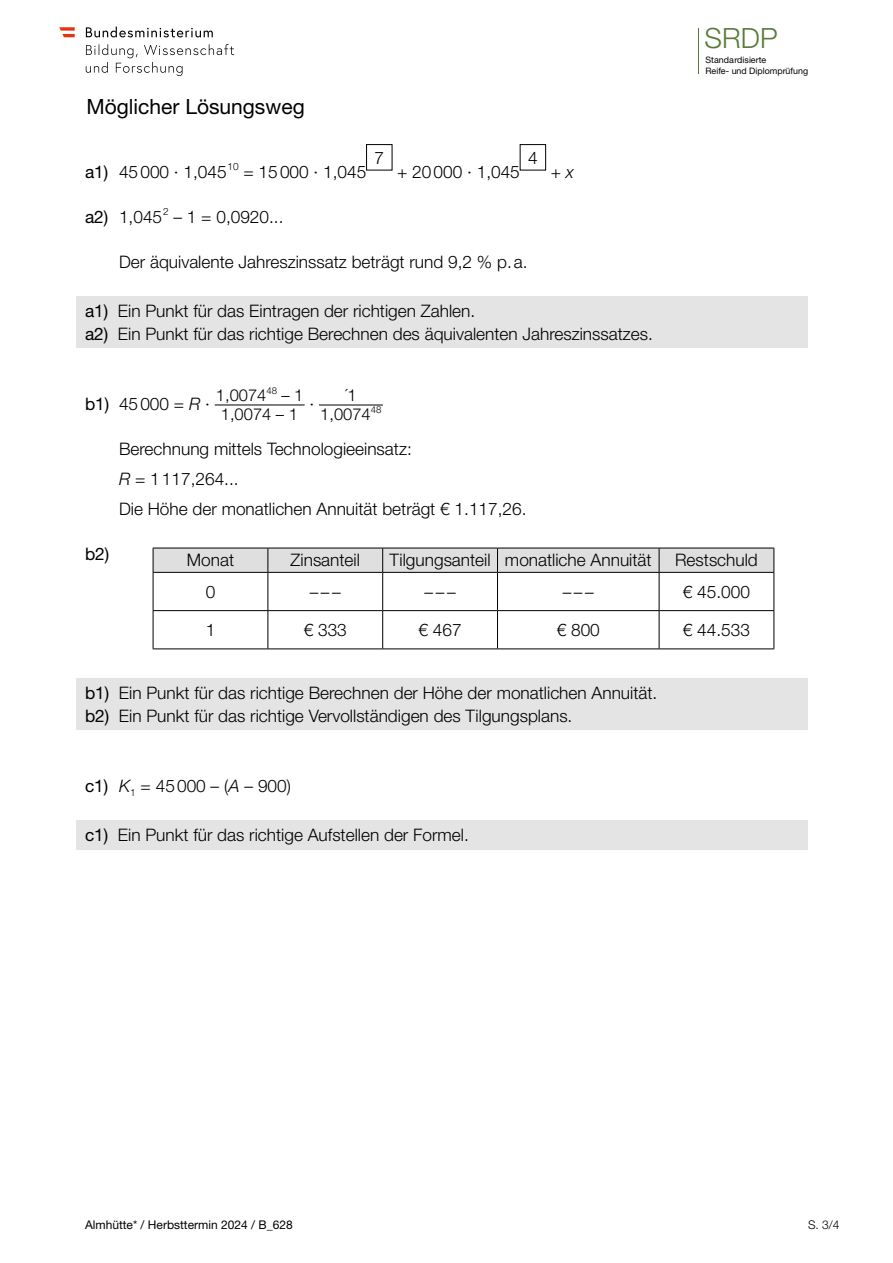
<style>
.page{position:relative;width:893px;height:1263px;background:#fff}
.page>*{position:absolute;margin:0;border:0;box-sizing:border-box;transform-origin:0 0}
.t1{font:300 27.9px "Helvetica Neue LT Std";color:#587b39}
.t2{font:21px "Helvetica Neue LT Std";color:#000}
.t3{font:300 17.25px/22.5px "Helvetica Neue LT Pro";color:#000}
.t4{font:17.25px "Helvetica Neue LT Pro";color:#000}
.t5{font:300 16.5px/18.8px "Helvetica Neue LT Pro";color:#000}
.t6{font:12px "Helvetica Neue LT Std";color:#000}
.t7{font:300 12px "Helvetica Neue LT Std";color:#000}
.t8{font:8.85px/10.6px "Helvetica Neue LT Std";color:#020203}
.s1{font-weight:400}
.s2{font-style:italic}
</style>
<div class="page">
<svg style="left:86px;top:44px;width:148px;height:32px"></svg>
<svg style="left:86px;top:27px;width:127px;height:10px"></svg>
<svg style="left:59px;top:27px;width:16px;height:10px"></svg>
<hr style="left:698px;top:28px;width:1px;height:46px;background:#587b39">
<div style="left:366px;top:144px;width:26px;height:26px;border:1px solid #000"></div>
<div style="left:520px;top:144px;width:26px;height:26px;border:1px solid #000"></div>
<div style="left:77px;top:296px;width:731px;height:52px;background:#e4e4e4"></div>
<hr style="left:215px;top:405px;width:90px;height:1px;background:#000">
<hr style="left:319px;top:405px;width:64px;height:1px;background:#000">
<svg style="left:153px;top:548px;width:621px;height:24px;background:#d7d7d7"></svg>
<hr style="left:153px;top:572px;width:115px;height:1px;background:#000">
<hr style="left:153px;top:573px;width:1px;height:37px;background:#000">
<hr style="left:268px;top:572px;width:115px;height:1px;background:#000">
<hr style="left:267px;top:573px;width:1px;height:37px;background:#000">
<hr style="left:383px;top:572px;width:114px;height:1px;background:#000">
<hr style="left:382px;top:573px;width:1px;height:37px;background:#000">
<hr style="left:497px;top:572px;width:162px;height:1px;background:#000">
<hr style="left:497px;top:573px;width:1px;height:37px;background:#000">
<hr style="left:659px;top:572px;width:115px;height:1px;background:#000">
<hr style="left:659px;top:573px;width:1px;height:37px;background:#000">
<hr style="left:773px;top:573px;width:1px;height:37px;background:#000">
<hr style="left:153px;top:610px;width:115px;height:1px;background:#000">
<hr style="left:153px;top:611px;width:1px;height:37px;background:#000">
<hr style="left:268px;top:610px;width:115px;height:1px;background:#000">
<hr style="left:267px;top:611px;width:1px;height:37px;background:#000">
<hr style="left:383px;top:610px;width:114px;height:1px;background:#000">
<hr style="left:382px;top:611px;width:1px;height:37px;background:#000">
<hr style="left:497px;top:610px;width:162px;height:1px;background:#000">
<hr style="left:497px;top:611px;width:1px;height:37px;background:#000">
<hr style="left:659px;top:610px;width:115px;height:1px;background:#000">
<hr style="left:659px;top:611px;width:1px;height:37px;background:#000">
<hr style="left:773px;top:611px;width:1px;height:37px;background:#000">
<hr style="left:153px;top:648px;width:115px;height:1px;background:#000">
<hr style="left:268px;top:648px;width:115px;height:1px;background:#000">
<hr style="left:383px;top:648px;width:114px;height:1px;background:#000">
<hr style="left:497px;top:648px;width:162px;height:1px;background:#000">
<hr style="left:659px;top:648px;width:115px;height:1px;background:#000">
<div style="left:77px;top:678px;width:731px;height:52px;background:#e4e4e4"></div>
<div style="left:77px;top:820px;width:731px;height:29px;background:#e4e4e4"></div>
<h1 class="t1" style="left:705px;top:21px;width:74px">SRDP</h1>
<p class="t2" style="left:87px;top:94px;width:220px">Möglicher Lösungsweg</p>
<p class="t3" style="left:85px;top:160px;width:283px"><span class="s1">a1)</span> 45000 · 1,045<sup>10</sup> = 15000 · 1,045</p>
<p class="t3" style="left:374px;top:146px;width:11px">7</p>
<p class="t3" style="left:397px;top:160px;width:124px">+ 20000 · 1,045</p>
<p class="t3" style="left:528px;top:146px;width:11px">4</p>
<p class="t3" style="left:551px;top:160px;width:25px">+ <span class="s2">x</span></p>
<p class="t3" style="left:85px;top:205px;width:200px"><span class="s1">a2)</span> 1,045<sup>2</sup> – 1 = 0,0920...</p>
<p class="t3" style="left:119px;top:250px;width:410px">Der äquivalente Jahreszinssatz beträgt rund 9,2 % p.a.</p>
<p class="t3" style="left:85px;top:299px;width:569px"><span class="s1">a1)</span> Ein Punkt für das Eintragen der richtigen Zahlen.<br><span class="s1">a2)</span> Ein Punkt für das richtige Berechnen des äquivalenten Jahreszinssatzes.</p>
<p class="t3" style="left:85px;top:392px;width:126px"><span class="s1">b1)</span> 45000 = <span class="s2">R</span> ∙</p>
<p class="t5" style="left:216px;top:385px;width:89px">1,0074<sup>48</sup> – 1<br>1,0074 – 1</p>
<p class="t5" style="left:320px;top:385px;width:63px;text-align:center">´1<br>1,0074<sup>48</sup></p>
<p class="t3" style="left:119px;top:433px;width:409px;line-height:30px">Berechnung mittels Technologieeinsatz:<br><span class="s2">R</span> = 1117,264...<br>Die Höhe der monatlichen Annuität beträgt € 1.117,26.</p>
<p class="t3" style="left:309px;top:392px;width:6px">∙</p>
<p class="t8" style="left:705px;top:54px;width:104px">Standardisierte<br>Reife- und Diplomprüfung</p>
<p class="t4" style="left:85px;top:543px;width:26px">b2)</p>
<p class="t3" style="left:187px;top:549px;width:49px">Monat</p>
<p class="t3" style="left:291px;top:549px;width:71px">Zinsanteil</p>
<p class="t3" style="left:390px;top:549px;width:264px">Tilgungsanteil monatliche Annuität</p>
<p class="t3" style="left:675px;top:549px;width:84px">Restschuld</p>
<p class="t3" style="left:206px;top:580px;width:11px">0</p>
<p class="t3" style="left:310px;top:580px;width:33px">–––</p>
<p class="t3" style="left:425px;top:580px;width:33px">–––</p>
<p class="t3" style="left:563px;top:580px;width:33px">–––</p>
<p class="t3" style="left:683px;top:580px;width:69px">€ 45.000</p>
<p class="t3" style="left:206px;top:618px;width:11px">1</p>
<p class="t3" style="left:304px;top:618px;width:45px">€ 333</p>
<p class="t3" style="left:418px;top:618px;width:45px">€ 467</p>
<p class="t3" style="left:557px;top:618px;width:45px">€ 800</p>
<p class="t3" style="left:683px;top:618px;width:69px">€ 44.533</p>
<p class="t3" style="left:85px;top:681px;width:574px"><span class="s1">b1)</span> Ein Punkt für das richtige Berechnen der Höhe der monatlichen Annuität. <span class="s1">b2)</span> Ein Punkt für das richtige Vervollständigen des Tilgungsplans.</p>
<p class="t3" style="left:85px;top:774px;width:207px"><span class="s1">c1)</span> <span class="s2">K</span><sub>1</sub> = 45000 – (<span class="s2">A</span> – 900)</p>
<p class="t3" style="left:85px;top:823px;width:385px"><span class="s1">c1)</span> Ein Punkt für das richtige Aufstellen der Formel.</p>
<p class="t6" style="left:85px;top:1217px;width:209px">Almhütte* / Herbsttermin 2024 / B_628</p>
<p class="t7" style="left:808px;top:1217px;width:33px">S. 3/4</p>
</div>
